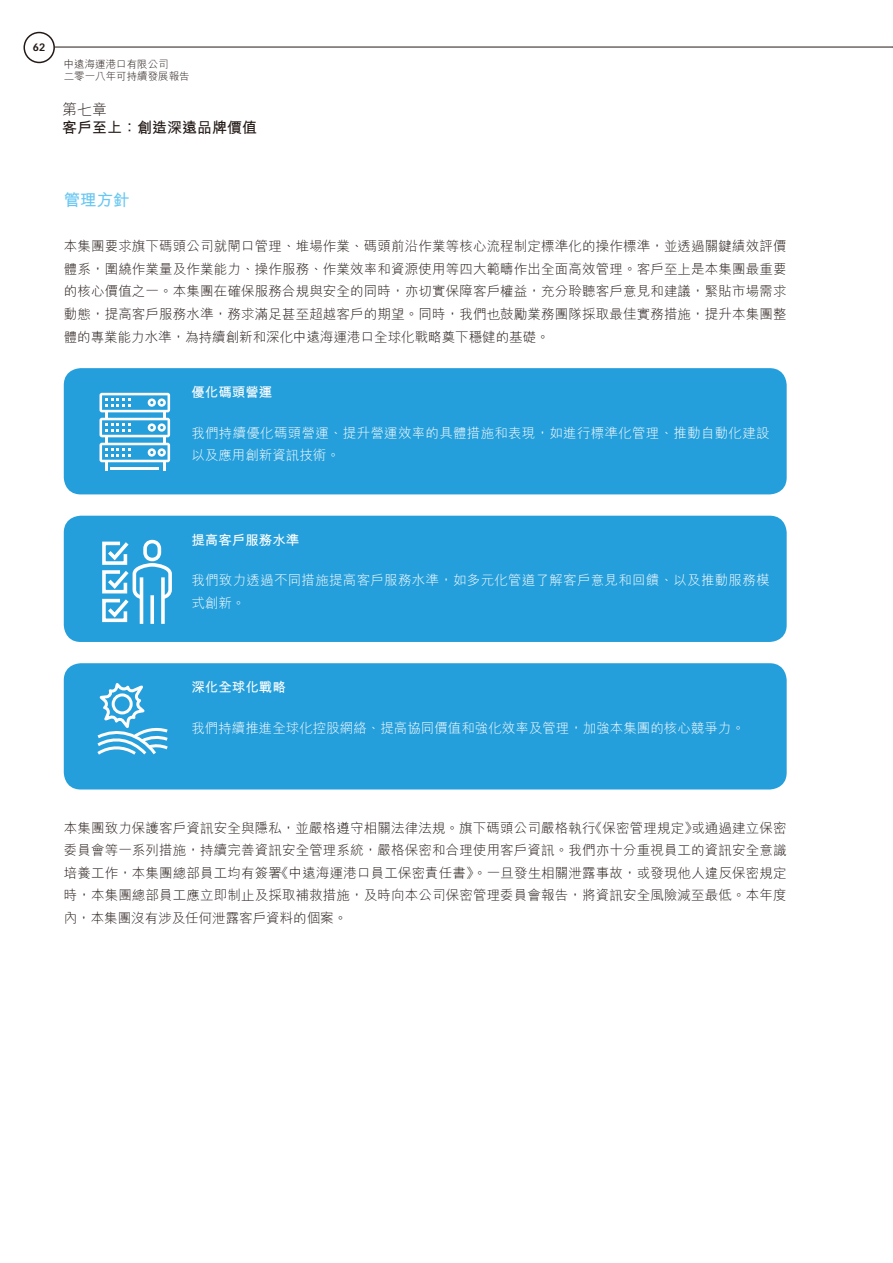
<style>
.page{position:relative;width:893px;height:1263px;background:#fff}
.page>*{position:absolute;margin:0;border:0;box-sizing:border-box;transform-origin:0 0}
.t1{font:16.5px "M Hei HK Bold E Ten B5 H";color:#67c7f2}
.t2{font:15px "M Hei HK Bold E Ten B5 H";color:#231916}
.t3{font:15px "M Hei HK Light E Ten B5 H";color:#231916}
.t4{font:13.5px/22.5px "M Hei HK Light E Ten B5 H";color:#231916;text-align:justify}
.t5{font:13.5px/22.5px "M Hei HK Light E Ten B5 H";letter-spacing:.02em;color:#fff}
.t6{font:13.5px "M Hei HK Light E Ten B5 H";color:#fff}
.t7{font:13.5px "M Hei HK Bold E Ten B5 H";color:#fff}
.t8{font:10.5px/12px "M Hei HK Light E Ten B5 H";color:#231916}
.t9{font:700 10.5px "Vectora LT Std";color:#231916}
</style>
<div class="page">
<div style="left:64px;top:368px;width:723px;height:126px;background:#259fdb;border-radius:17px"></div>
<svg style="left:99px;top:393px;width:71px;height:77px"></svg>
<div style="left:64px;top:516px;width:723px;height:126px;background:#259fdb;border-radius:17px"></div>
<svg style="left:102px;top:539px;width:70px;height:85px"></svg>
<div style="left:143px;top:540px;width:18px;height:21px;border:4px solid #fff;border-radius:7px"></div>
<svg style="left:161px;top:577px;width:4px;height:47px"></svg>
<hr style="left:140px;top:577px;width:3px;height:47px;background:#fff">
<svg style="left:150px;top:595px;width:4px;height:29px"></svg>
<div style="left:64px;top:663px;width:723px;height:126px;background:#259fdb;border-radius:17px"></div>
<svg style="left:97px;top:683px;width:71px;height:72px"></svg>
<div style="left:112px;top:693px;width:21px;height:21px;border:3px solid #fff;border-radius:50%"></div>
<div style="left:23px;top:32px;width:32px;height:31px;border:2px solid #231916;border-radius:50%"></div>
<hr style="left:55px;top:47px;width:838px;height:1px;background:#231916">
<p class="t9" style="left:33px;top:41px;width:14px">62</p>
<p class="t8" style="left:64px;top:60px;width:127px">中遠海運港口有限公司<br>二零一八年可持續發展報告</p>
<p class="t3" style="left:62px;top:104px;width:46px">第七章</p>
<p class="t2" style="left:62px;top:122px;width:196px">客戶至上：創造深遠品牌價值</p>
<p class="t1" style="left:64px;top:194px;width:67px">管理方針</p>
<p class="t4" style="left:64px;top:237px;width:724px">本集團要求旗下碼頭公司就閘口管理、堆場作業、碼頭前沿作業等核心流程制定標準化的操作標準，並透過關鍵績效評價體系，圍繞作業量及作業能力、操作服務、作業效率和資源使用等四大範疇作出全面高效管理。客戶至上是本集團最重要的核心價值之一。本集團在確保服務合規與安全的同時，亦切實保障客戶權益，充分聆聽客戶意見和建議，緊貼市場需求動態，提高客戶服務水準，務求滿足甚至超越客戶的期望。同時，我們也鼓勵業務團隊採取最佳實務措施，提升本集團整體的專業能力水準，為持續創新和深化中遠海運港口全球化戰略奠下穩健的基礎。</p>
<p class="t7" style="left:191px;top:387px;width:82px">優化碼頭營運</p>
<p class="t5" style="left:191px;top:423px;width:580px">我們持續優化碼頭營運、提升營運效率的具體措施和表現，如進行標準化管理、推動自動化建設以及應用創新資訊技術。</p>
<p class="t7" style="left:191px;top:535px;width:109px">提高客戶服務水準</p>
<p class="t5" style="left:191px;top:570px;width:580px">我們致力透過不同措施提高客戶服務水準，如多元化管道了解客戶意見和回饋、以及推動服務模式創新。</p>
<p class="t7" style="left:191px;top:682px;width:96px">深化全球化戰略</p>
<p class="t6" style="left:191px;top:722px;width:555px">我們持續推進全球化控股網絡、提高協同價值和強化效率及管理，加強本集團的核心競爭力。</p>
<p class="t4" style="left:64px;top:818px;width:724px">本集團致力保護客戶資訊安全與隱私，並嚴格遵守相關法律法規。旗下碼頭公司嚴格執行《保密管理規定》或通過建立保密委員會等一系列措施，持續完善資訊安全管理系統，嚴格保密和合理使用客戶資訊。我們亦十分重視員工的資訊安全意識培養工作，本集團總部員工均有簽署《中遠海運港口員工保密責任書》。一旦發生相關泄露事故，或發現他人違反保密規定時，本集團總部員工應立即制止及採取補救措施，及時向本公司保密管理委員會報告，將資訊安全風險減至最低。本年度內，本集團沒有涉及任何泄露客戶資料的個案。</p>
</div>
